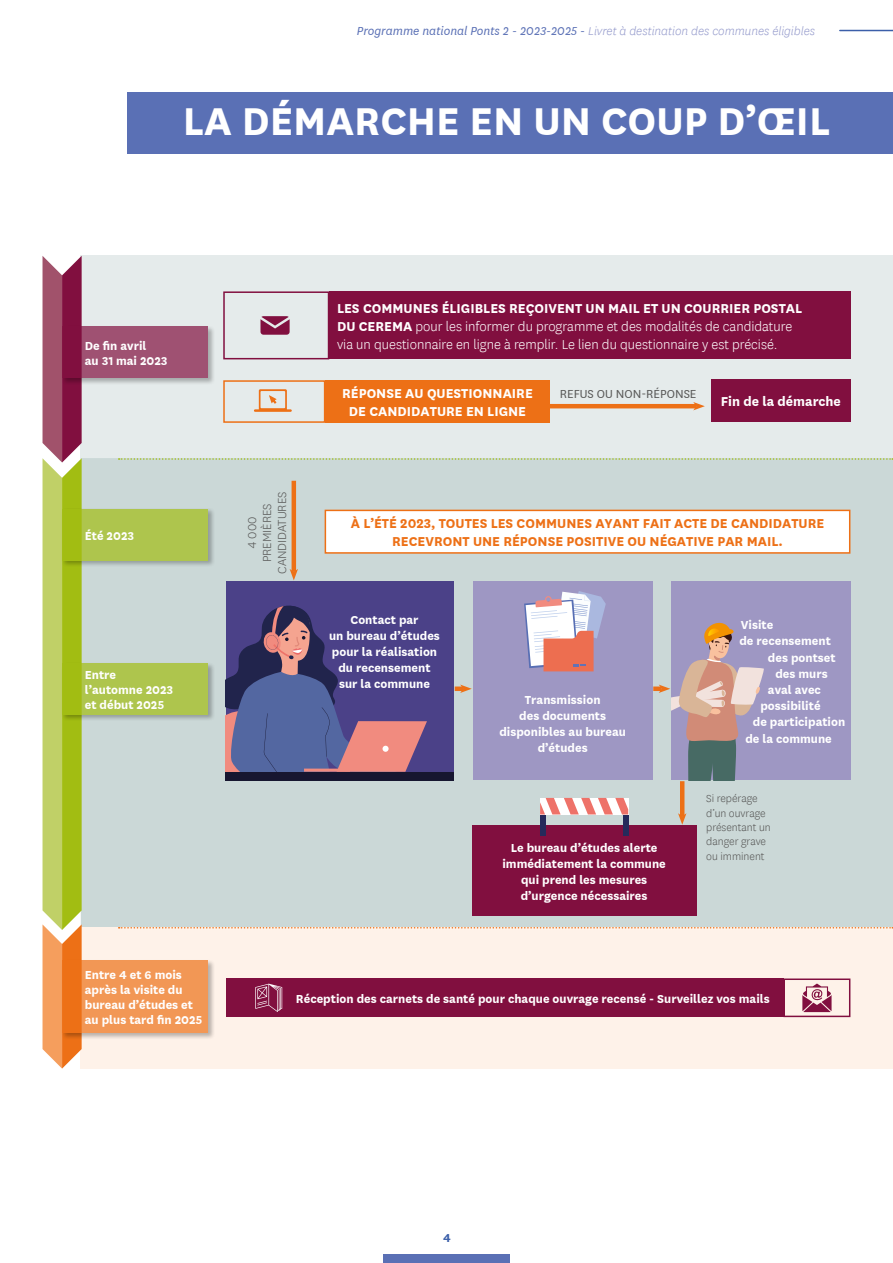
<style>
.page{position:relative;width:893px;height:1263px;background:#fff}
.page>*{position:absolute;margin:0;border:0;box-sizing:border-box;transform-origin:0 0}
.t1{font:700 45px "Cerema";color:#fff}
.t2{font:300 15px/18px "Cerema";color:#fff}
.t3{font:700 15px/18px "Cerema";color:#ed7016;text-align:center}
.t4{font:700 15px/18px "Cerema";color:#fff;text-align:center}
.t5{font:700 13.5px/16.2px "Cerema";color:#fff}
.t6{font:italic 300 13.5px "Cerema";color:#959bcc}
.t7{font:300 13.5px/15px "Cerema";color:#575756;text-align:center}
.t8{font:13.5px "Cerema";color:#575756}
.t9{font:700 13.5px "Cerema";color:#3b5fa9}
.t10{font:300 12px/14.4px "Cerema";color:#575756}
.s1{font-weight:400;color:#5a70b5}
.s2{font-weight:700}
</style>
<div class="page">
<div style="left:81px;top:255px;width:812px;height:204px;background:#e5ebeb"></div>
<div style="left:81px;top:458px;width:812px;height:470px;background:#cbd8d7"></div>
<div style="left:81px;top:927px;width:812px;height:141px;background:#fef2e9"></div>
<div style="left:61px;top:326px;width:154px;height:59px;background:#000;opacity:.4"></div>
<div style="left:62px;top:326px;width:146px;height:52px;background:#9f5172"></div>
<div style="left:61px;top:508px;width:154px;height:59px;background:#000;opacity:.4"></div>
<div style="left:62px;top:509px;width:146px;height:51px;background:#aec54d"></div>
<svg style="left:43px;top:256px;width:39px;height:812px;background:#b59e53"></svg>
<div style="left:61px;top:959px;width:154px;height:81px;background:#000;opacity:.4"></div>
<svg style="left:62px;top:960px;width:146px;height:72px;background:#f1914c"></svg>
<svg style="left:119px;top:927px;width:774px;height:1px"></svg>
<svg style="left:119px;top:458px;width:774px;height:2px"></svg>
<svg style="left:254px;top:389px;width:38px;height:23px"></svg>
<div style="left:226px;top:581px;width:227px;height:199px;background:#4b4188"></div>
<div style="left:226px;top:772px;width:227px;height:8px;background:#171630"></div>
<svg style="left:226px;top:605px;width:201px;height:176px"></svg>
<div style="left:473px;top:581px;width:179px;height:199px;background:#9e97c3"></div>
<svg style="left:524px;top:591px;width:82px;height:80px"></svg>
<div style="left:472px;top:826px;width:224px;height:90px;background:#810f3f"></div>
<svg style="left:260px;top:316px;width:30px;height:19px"></svg>
<div style="left:329px;top:291px;width:521px;height:68px;background:#810f3f"></div>
<div style="left:223px;top:291px;width:106px;height:68px;border:2px solid #810f3f"></div>
<div style="left:783px;top:978px;width:67px;height:39px;border:2px solid #810f3f"></div>
<div style="left:325px;top:380px;width:225px;height:43px;background:#ed7016"></div>
<div style="left:711px;top:380px;width:139px;height:42px;background:#810f3f"></div>
<div style="left:223px;top:380px;width:102px;height:43px;border:2px solid #ed7016"></div>
<hr style="left:547px;top:404px;width:149px;height:4px;background:#ed7016">
<svg style="left:693px;top:402px;width:12px;height:8px"></svg>
<hr style="left:292px;top:481px;width:4px;height:91px;background:#ed7016">
<svg style="left:290px;top:569px;width:8px;height:11px"></svg>
<hr style="left:680px;top:781px;width:4px;height:35px;background:#ed7016">
<svg style="left:678px;top:813px;width:8px;height:12px"></svg>
<div style="left:671px;top:581px;width:179px;height:199px;background:#9e97c3"></div>
<div style="left:540px;top:798px;width:5px;height:37px;background:#262a5b"></div>
<div style="left:623px;top:798px;width:5px;height:37px;background:#262a5b"></div>
<svg style="left:540px;top:798px;width:88px;height:16px"></svg>
<div style="left:455px;top:686px;width:8px;height:5px;background:#ed7016"></div>
<svg style="left:460px;top:684px;width:12px;height:9px"></svg>
<div style="left:653px;top:686px;width:9px;height:5px;background:#ed7016"></div>
<svg style="left:659px;top:622px;width:105px;height:158px"></svg>
<div style="left:127px;top:93px;width:766px;height:61px;background:#5a70b5"></div>
<div style="left:226px;top:978px;width:557px;height:39px;background:#810f3f"></div>
<svg style="left:255px;top:984px;width:27px;height:28px"></svg>
<div style="left:325px;top:510px;width:525px;height:43px;background:#fff"></div>
<div style="left:325px;top:510px;width:525px;height:44px;border:2px solid #ed7016"></div>
<div style="left:61px;top:662px;width:154px;height:59px;background:#000;opacity:.4"></div>
<svg style="left:62px;top:663px;width:146px;height:51px;background:#acc345"></svg>
<svg style="left:802px;top:983px;width:29px;height:29px"></svg>
<div style="left:383px;top:1254px;width:127px;height:9px;background:#5a70b5"></div>
<hr style="left:840px;top:30px;width:53px;height:1px;background:#3b5fa9">
<p class="t6" style="left:357px;top:23px;width:460px"><span class="s1">Programme national Ponts 2 - 2023-2025 -</span> Livret à destination des communes éligibles</p>
<h1 class="t1" style="left:183px;top:89px;width:649px">LA DÉMARCHE EN UN COUP D’ŒIL</h1>
<p class="t5" style="left:85px;top:337px;width:84px;line-height:15px">De fin avril<br>au 31 mai 2023</p>
<p class="t5" style="left:85px;top:526px;width:51px">Été 2023</p>
<p class="t5" style="left:85px;top:666px;width:90px;line-height:15px">Entre l’automne 2023 et début 2025</p>
<p class="t7" style="left:244px;top:574px;width:84px;rotate:-90deg">4 000<br>PREMIÈRES<br>CANDIDATURES</p>
<p class="t2" style="left:337px;top:299px;width:467px"><span class="s2">LES COMMUNES ÉLIGIBLES REÇOIVENT UN MAIL ET UN COURRIER POSTAL<br>DU CEREMA</span> pour les informer du programme et des modalités de candidature via un questionnaire en ligne à remplir. Le lien du questionnaire y est précisé.</p>
<p class="t4" style="left:342px;top:383px;width:192px">RÉPONSE AU QUESTIONNAIRE<br>DE CANDIDATURE EN LIGNE</p>
<p class="t4" style="left:721px;top:392px;width:122px">Fin de la démarche</p>
<p class="t8" style="left:560px;top:385px;width:138px">REFUS OU NON-RÉPONSE</p>
<p class="t3" style="left:351px;top:514px;width:475px">À L’ÉTÉ 2023, TOUTES LES COMMUNES AYANT FAIT ACTE DE CANDIDATURE<br>RECEVRONT UNE RÉPONSE POSITIVE OU NÉGATIVE PAR MAIL.</p>
<p class="t5" style="left:329px;top:610px;width:112px;text-align:center">Contact par<br>un bureau d’études pour la réalisation du recensement sur la commune</p>
<p class="t5" style="left:499px;top:690px;width:128px;text-align:center">Transmission<br>des documents disponibles au bureau d’études</p>
<p class="t5" style="left:502px;top:838px;width:165px;text-align:center">Le bureau d’études alerte immédiatement la commune qui prend les mesures d’urgence nécessaires</p>
<p class="t5" style="left:741px;top:616px;width:34px">Visite</p>
<p class="t5" style="left:739px;top:632px;width:93px">de recensement</p>
<p class="t5" style="left:768px;top:648px;width:69px">des pontset</p>
<p class="t5" style="left:775px;top:664px;width:54px">des murs</p>
<p class="t5" style="left:768px;top:681px;width:55px">aval avec</p>
<p class="t5" style="left:760px;top:697px;width:62px">possibilité</p>
<p class="t5" style="left:753px;top:713px;width:94px">de participation</p>
<p class="t5" style="left:745px;top:729px;width:88px">de la commune</p>
<p class="t10" style="left:706px;top:791px;width:66px">Si repérage d’un ouvrage présentant un danger grave ou imminent</p>
<p class="t5" style="left:85px;top:966px;width:119px;line-height:15px">Entre 4 et 6 mois après la visite du bureau d’études et au plus tard fin 2025</p>
<p class="t5" style="left:296px;top:990px;width:475px">Réception des carnets de santé pour chaque ouvrage recensé - Surveillez vos mails</p>
<p class="t9" style="left:443px;top:1228px;width:9px">4</p>
</div>
